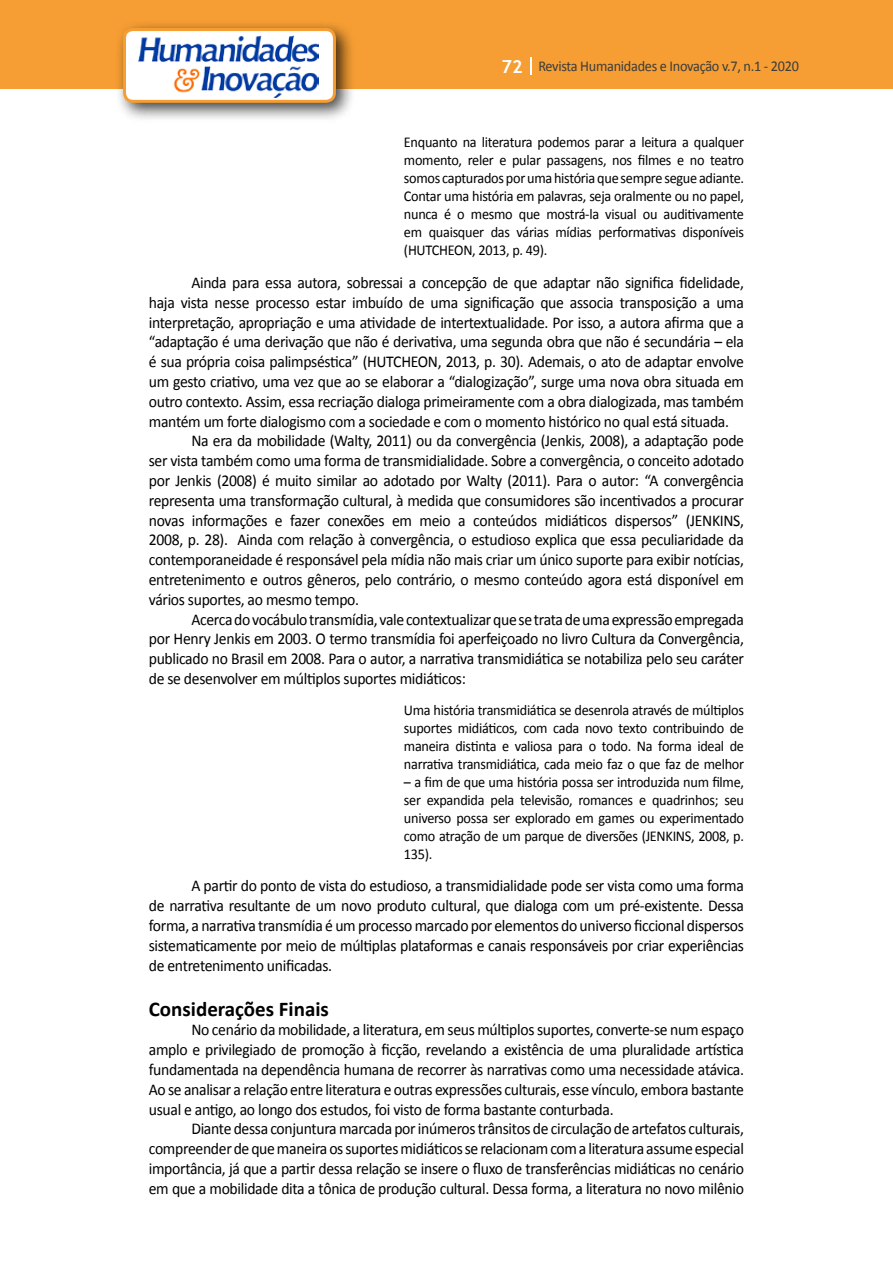
<style>
.page{position:relative;width:893px;height:1263px;background:#fff}
.page>*{position:absolute;margin:0;border:0;box-sizing:border-box;transform-origin:0 0}
.t1{font:700 21px "Calibri";color:#000}
.t2{font:16.5px/19.8px "Calibri";letter-spacing:-.02em;color:#000;text-align:justify;scale:.95 1}
.t3{font:15px/18px "Calibri";letter-spacing:-.02em;color:#000;text-align:justify;scale:.95 1}
.t4{font:15px "Calibri";letter-spacing:-.02em;color:#3c3c3b;scale:.95 1}
.s1{font-family:"Trebuchet MS";font-weight:700;font-size:18px;color:#fff}
</style>
<div class="page">
<div style="left:0;top:0;width:893px;height:88px;background:#f69e34"></div>
<svg style="left:530px;top:57px;width:2px;height:18px"></svg>
<div style="left:115px;top:20px;width:241px;height:103px;background:#000;opacity:.75"></div>
<div style="left:125px;top:30px;width:209px;height:71px;background:#fff;border-radius:9px"></div>
<img style="left:138px;top:35px;width:181px;height:62px">
<div style="left:123px;top:28px;width:213px;height:75px;border:3px solid #f69e34;border-radius:9px"></div>
<p class="t4" style="left:501px;top:57px;width:315px"><span class="s1">72</span> Revista Humanidades e Inovação v.7, n.1 - 2020</p>
<p class="t3" style="left:404px;top:133px;width:360px">Enquanto na literatura podemos parar a leitura a qualquer momento, reler e pular passagens, nos filmes e no teatro somos capturados por uma história que sempre segue adiante.<br>Contar uma história em palavras, seja oralmente ou no papel, nunca é o mesmo que mostrá-la visual ou auditivamente em quaisquer das várias mídias performativas disponíveis (HUTCHEON, 2013, p. 49).</p>
<p class="t2" style="left:191px;top:273px;width:583px">Ainda para essa autora, sobressai a concepção de que adaptar não significa fidelidade,</p>
<p class="t2" style="left:149px;top:292px;width:628px">haja vista nesse processo estar imbuído de uma significação que associa transposição a uma</p>
<p class="t2" style="left:149px;top:312px;width:628px">interpretação, apropriação e uma atividade de intertextualidade. Por isso, a autora afirma que a</p>
<p class="t2" style="left:149px;top:332px;width:628px">“adaptação é uma derivação que não é derivativa, uma segunda obra que não é secundária – ela</p>
<p class="t2" style="left:149px;top:352px;width:628px">é sua própria coisa palimpséstica” (HUTCHEON, 2013, p. 30). Ademais, o ato de adaptar envolve</p>
<p class="t2" style="left:149px;top:372px;width:628px">um gesto criativo, uma vez que ao se elaborar a “dialogização”, surge uma nova obra situada em</p>
<p class="t2" style="left:149px;top:391px;width:628px">outro contexto. Assim, essa recriação dialoga primeiramente com a obra dialogizada, mas também</p>
<p class="t2" style="left:149px;top:411px;width:612px">mantém um forte dialogismo com a sociedade e com o momento histórico no qual está situada.</p>
<p class="t2" style="left:191px;top:431px;width:583px">Na era da mobilidade (Walty, 2011) ou da convergência (Jenkis, 2008), a adaptação pode</p>
<p class="t2" style="left:149px;top:451px;width:628px">ser vista também como uma forma de transmidialidade. Sobre a convergência, o conceito adotado</p>
<p class="t2" style="left:149px;top:471px;width:628px">por Jenkis (2008) é muito similar ao adotado por Walty (2011). Para o autor: “A convergência</p>
<p class="t2" style="left:149px;top:490px;width:628px">representa uma transformação cultural, à medida que consumidores são incentivados a procurar</p>
<p class="t2" style="left:149px;top:510px;width:628px">novas informações e fazer conexões em meio a conteúdos midiáticos dispersos” (JENKINS,</p>
<p class="t2" style="left:149px;top:530px;width:628px">2008, p. 28). Ainda com relação à convergência, o estudioso explica que essa peculiaridade da</p>
<p class="t2" style="left:149px;top:550px;width:628px">contemporaneidade é responsável pela mídia não mais criar um único suporte para exibir notícias,</p>
<p class="t2" style="left:149px;top:570px;width:628px">entretenimento e outros gêneros, pelo contrário, o mesmo conteúdo agora está disponível em</p>
<p class="t2" style="left:149px;top:589px;width:223px">vários suportes, ao mesmo tempo.</p>
<p class="t2" style="left:191px;top:609px;width:583px">Acerca do vocábulo transmídia, vale contextualizar que se trata de uma expressão empregada</p>
<p class="t2" style="left:149px;top:629px;width:628px">por Henry Jenkis em 2003. O termo transmídia foi aperfeiçoado no livro Cultura da Convergência,</p>
<p class="t2" style="left:149px;top:649px;width:628px">publicado no Brasil em 2008. Para o autor, a narrativa transmidiática se notabiliza pelo seu caráter</p>
<p class="t2" style="left:149px;top:669px;width:335px">de se desenvolver em múltiplos suportes midiáticos:</p>
<p class="t3" style="left:404px;top:701px;width:360px">Uma história transmidiática se desenrola através de múltiplos suportes midiáticos, com cada novo texto contribuindo de maneira distinta e valiosa para o todo. Na forma ideal de narrativa transmidiática, cada meio faz o que faz de melhor</p>
<p class="t3" style="left:404px;top:773px;width:359px">– a fim de que uma história possa ser introduzida num filme, ser expandida pela televisão, romances e quadrinhos; seu universo possa ser explorado em games ou experimentado como atração de um parque de diversões (JENKINS, 2008, p.<br>135).</p>
<p class="t2" style="left:149px;top:876px;width:628px;text-indent:43px">A partir do ponto de vista do estudioso, a transmidialidade pode ser vista como uma forma de narrativa resultante de um novo produto cultural, que dialoga com um pré-existente. Dessa forma, a narrativa transmídia é um processo marcado por elementos do universo ficcional dispersos sistematicamente por meio de múltiplas plataformas e canais responsáveis por criar experiências de entretenimento unificadas.</p>
<p class="t1" style="left:149px;top:994px;width:182px">Considerações Finais</p>
<p class="t2" style="left:149px;top:1020px;width:628px;text-indent:43px">No cenário da mobilidade, a literatura, em seus múltiplos suportes, converte-se num espaço amplo e privilegiado de promoção à ficção, revelando a existência de uma pluralidade artística fundamentada na dependência humana de recorrer às narrativas como uma necessidade atávica.<br>Ao se analisar a relação entre literatura e outras expressões culturais, esse vínculo, embora bastante usual e antigo, ao longo dos estudos, foi visto de forma bastante conturbada.</p>
<p class="t2" style="left:149px;top:1119px;width:628px;text-indent:43px">Diante dessa conjuntura marcada por inúmeros trânsitos de circulação de artefatos culturais, compreender de que maneira os suportes midiáticos se relacionam com a literatura assume especial importância, já que a partir dessa relação se insere o fluxo de transferências midiáticas no cenário em que a mobilidade dita a tônica de produção cultural. Dessa forma, a literatura no novo milênio</p>
</div>
